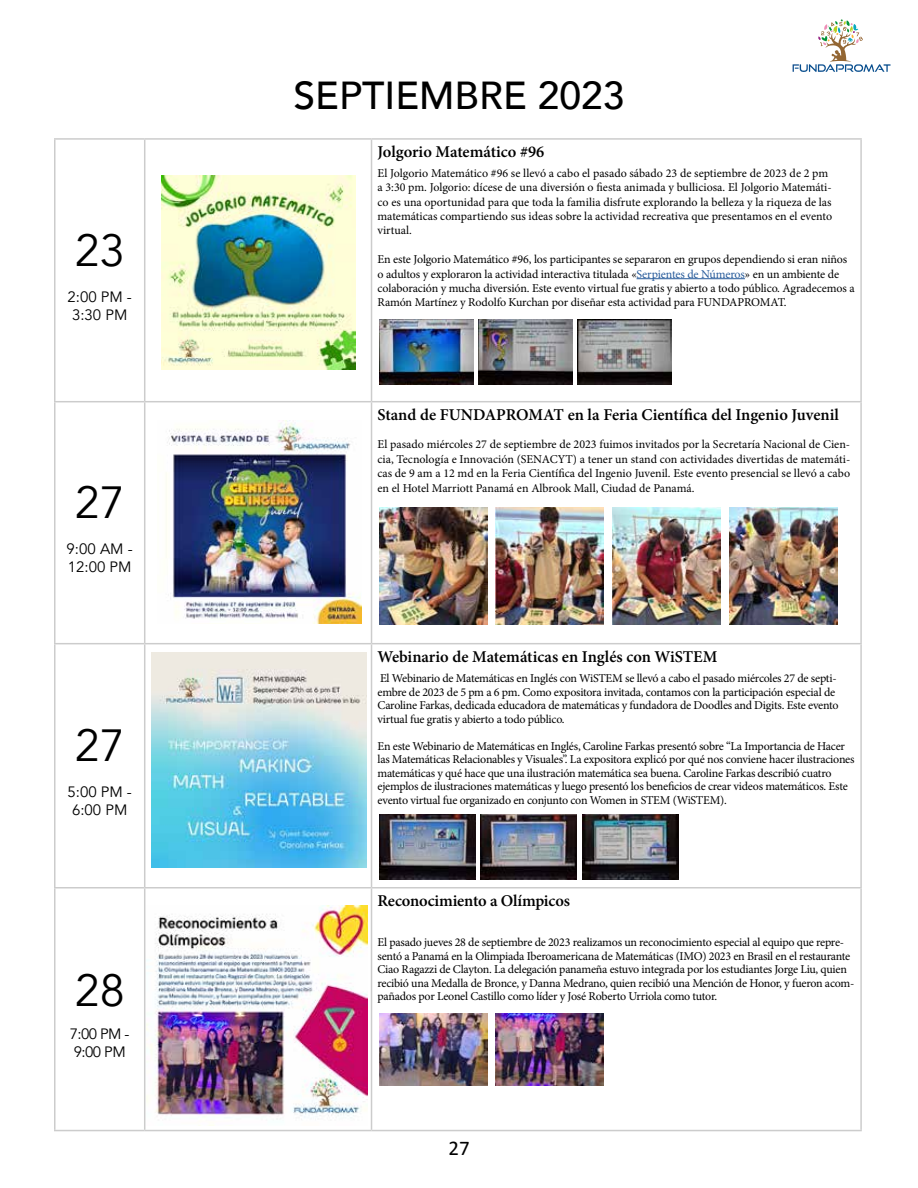
<style>
.page{position:relative;width:918px;height:1188px;background:#fff}
.page>*{position:absolute;margin:0;border:0;box-sizing:border-box;transform-origin:0 0}
.t1{font:45px "Avenir";color:#000}
.t2{font:500 39px "Avenir";color:#000}
.t3{font:21px "Calibri";color:#000}
.t4{font:600 16.5px "Minion Pro";letter-spacing:-.005em;color:#000}
.t5{font:15px/18px "Avenir";color:#000;text-align:center}
.t6{font:12px/13.5px "Minion Pro";letter-spacing:-.02em;color:#000}
.t7{font:12px/14.4px "Minion Pro";color:#000}
.s1{color:#275b9b}
</style>
<div class="page">
<svg style="left:793px;top:19px;width:98px;height:53px"></svg>
<hr style="left:54px;top:138px;width:91px;height:2px;background:#ccc">
<hr style="left:54px;top:140px;width:2px;height:261px;background:#ccc">
<hr style="left:145px;top:138px;width:227px;height:2px;background:#ccc">
<hr style="left:144px;top:140px;width:1px;height:261px;background:#ccc">
<hr style="left:372px;top:138px;width:490px;height:2px;background:#ccc">
<hr style="left:371px;top:140px;width:1px;height:261px;background:#ccc">
<hr style="left:860px;top:140px;width:2px;height:261px;background:#ccc">
<hr style="left:54px;top:401px;width:91px;height:1px;background:#ccc">
<hr style="left:54px;top:402px;width:2px;height:241px;background:#ccc">
<hr style="left:145px;top:401px;width:227px;height:1px;background:#ccc">
<hr style="left:144px;top:402px;width:1px;height:241px;background:#ccc">
<hr style="left:372px;top:401px;width:490px;height:1px;background:#ccc">
<hr style="left:371px;top:402px;width:1px;height:241px;background:#ccc">
<hr style="left:860px;top:402px;width:2px;height:241px;background:#ccc">
<hr style="left:54px;top:643px;width:91px;height:1px;background:#ccc">
<hr style="left:54px;top:644px;width:2px;height:243px;background:#ccc">
<hr style="left:145px;top:643px;width:227px;height:1px;background:#ccc">
<hr style="left:144px;top:644px;width:1px;height:243px;background:#ccc">
<hr style="left:372px;top:643px;width:490px;height:1px;background:#ccc">
<hr style="left:371px;top:644px;width:1px;height:243px;background:#ccc">
<hr style="left:860px;top:644px;width:2px;height:243px;background:#ccc">
<hr style="left:54px;top:887px;width:91px;height:2px;background:#ccc">
<hr style="left:54px;top:889px;width:2px;height:241px;background:#ccc">
<hr style="left:145px;top:887px;width:227px;height:2px;background:#ccc">
<hr style="left:144px;top:889px;width:1px;height:241px;background:#ccc">
<hr style="left:372px;top:887px;width:490px;height:2px;background:#ccc">
<hr style="left:371px;top:889px;width:1px;height:241px;background:#ccc">
<hr style="left:860px;top:889px;width:2px;height:241px;background:#ccc">
<hr style="left:54px;top:1130px;width:91px;height:1px;background:#ccc">
<hr style="left:145px;top:1130px;width:227px;height:1px;background:#ccc">
<hr style="left:372px;top:1130px;width:490px;height:1px;background:#ccc">
<img style="left:161px;top:176px;width:194px;height:194px">
<hr style="left:637px;top:278px;width:108px;height:1px;background:#275b9b">
<img style="left:166px;top:420px;width:195px;height:204px">
<img style="left:152px;top:652px;width:215px;height:215px">
<img style="left:147px;top:905px;width:220px;height:215px">
<img style="left:379px;top:320px;width:94px;height:64px">
<img style="left:478px;top:320px;width:94px;height:64px">
<img style="left:578px;top:320px;width:94px;height:64px">
<img style="left:379px;top:508px;width:108px;height:116px">
<img style="left:496px;top:508px;width:108px;height:116px">
<img style="left:612px;top:508px;width:108px;height:116px">
<img style="left:729px;top:508px;width:108px;height:116px">
<img style="left:379px;top:814px;width:96px;height:65px">
<img style="left:481px;top:814px;width:96px;height:65px">
<img style="left:582px;top:814px;width:96px;height:65px">
<img style="left:496px;top:1013px;width:108px;height:73px">
<img style="left:379px;top:1013px;width:108px;height:73px">
<h1 class="t1" style="left:75px;top:224px;width:52px">23</h1>
<p class="t5" style="left:67px;top:288px;width:66px">2:00 PM -<br>3:30 PM</p>
<h1 class="t1" style="left:75px;top:476px;width:52px">27</h1>
<p class="t5" style="left:67px;top:540px;width:68px;text-align:left">9:00 AM -<br>12:00 PM</p>
<h1 class="t1" style="left:75px;top:719px;width:52px">27</h1>
<p class="t5" style="left:67px;top:783px;width:66px">5:00 PM -<br>6:00 PM</p>
<h1 class="t1" style="left:75px;top:964px;width:52px">28</h1>
<p class="t5" style="left:70px;top:1025px;width:61px;text-align:left">7:00 PM -<br>9:00 PM</p>
<h2 class="t2" style="left:294px;top:62px;width:332px">SEPTIEMBRE 2023</h2>
<h3 class="t4" style="left:378px;top:140px;width:168px">Jolgorio Matemático #96</h3>
<p class="t7" style="left:378px;top:166px;width:456px">El Jolgorio Matemático #96 se llevó a cabo el pasado sábado 23 de septiembre de 2023 de 2 pm a 3:30 pm. Jolgorio: dícese de una diversión o fiesta animada y bulliciosa. El Jolgorio Matemáti&shy;co es una oportunidad para que toda la familia disfrute explorando la belleza y la riqueza de las matemáticas compartiendo sus ideas sobre la actividad recreativa que presentamos en el evento virtual.</p>
<p class="t6" style="left:378px;top:252px;width:479px;line-height:14.4px">En este Jolgorio Matemático #96, los participantes se separaron en grupos dependiendo si eran niños o adultos y exploraron la actividad interactiva titulada «<span class="s1">Serpientes de Números</span>» en un ambiente de colaboración y mucha diversión. Este evento virtual fue gratis y abierto a todo público. Agradecemos a Ramón Martínez y Rodolfo Kurchan por diseñar esta actividad para FUNDAPROMAT.</p>
<h3 class="t4" style="left:378px;top:403px;width:463px">Stand de FUNDAPROMAT en la Feria Científica del Ingenio Juvenil</h3>
<p class="t6" style="left:378px;top:438px;width:474px;line-height:14.4px;text-align:justify">El pasado miércoles 27 de septiembre de 2023 fuimos invitados por la Secretaría Nacional de Cien&shy;cia, Tecnología e Innovación (SENACYT) a tener un stand con actividades divertidas de matemáti&shy;cas de 9 am a 12 md en la Feria Científica del Ingenio Juvenil. Este evento presencial se llevó a cabo en el Hotel Marriott Panamá en Albrook Mall, Ciudad de Panamá.</p>
<h3 class="t4" style="left:378px;top:645px;width:341px">Webinario de Matemáticas en Inglés con WiSTEM</h3>
<p class="t6" style="left:378px;top:672px;width:463px">El Webinario de Matemáticas en Inglés con WiSTEM se llevó a cabo el pasado miércoles 27 de septi&shy;embre de 2023 de 5 pm a 6 pm. Como expositora invitada, contamos con la participación especial de Caroline Farkas, dedicada educadora de matemáticas y fundadora de Doodles and Digits. Este evento virtual fue gratis y abierto a todo público.</p>
<p class="t6" style="left:378px;top:739px;width:479px">En este Webinario de Matemáticas en Inglés, Caroline Farkas presentó sobre “La Importancia de Hacer las Matemáticas Relacionables y Visuales”. La expositora explicó por qué nos conviene hacer ilustraciones matemáticas y qué hace que una ilustración matemática sea buena. Caroline Farkas describió cuatro ejemplos de ilustraciones matemáticas y luego presentó los beneficios de crear videos matemáticos. Este evento virtual fue organizado en conjunto con Women in STEM (WiSTEM).</p>
<h3 class="t4" style="left:378px;top:889px;width:194px">Reconocimiento a Olímpicos</h3>
<p class="t6" style="left:378px;top:936px;width:478px">El pasado jueves 28 de septiembre de 2023 realizamos un reconocimiento especial al equipo que repre&shy;sentó a Panamá en la Olimpiada Iberoamericana de Matemáticas (IMO) 2023 en Brasil en el restaurante Ciao Ragazzi de Clayton. La delegación panameña estuvo integrada por los estudiantes Jorge Liu, quien recibió una Medalla de Bronce, y Danna Medrano, quien recibió una Mención de Honor, y fueron acom&shy;pañados por Leonel Castillo como líder y José Roberto Urriola como tutor.</p>
<h3 class="t3" style="left:448px;top:1133px;width:23px">27</h3>
</div>
